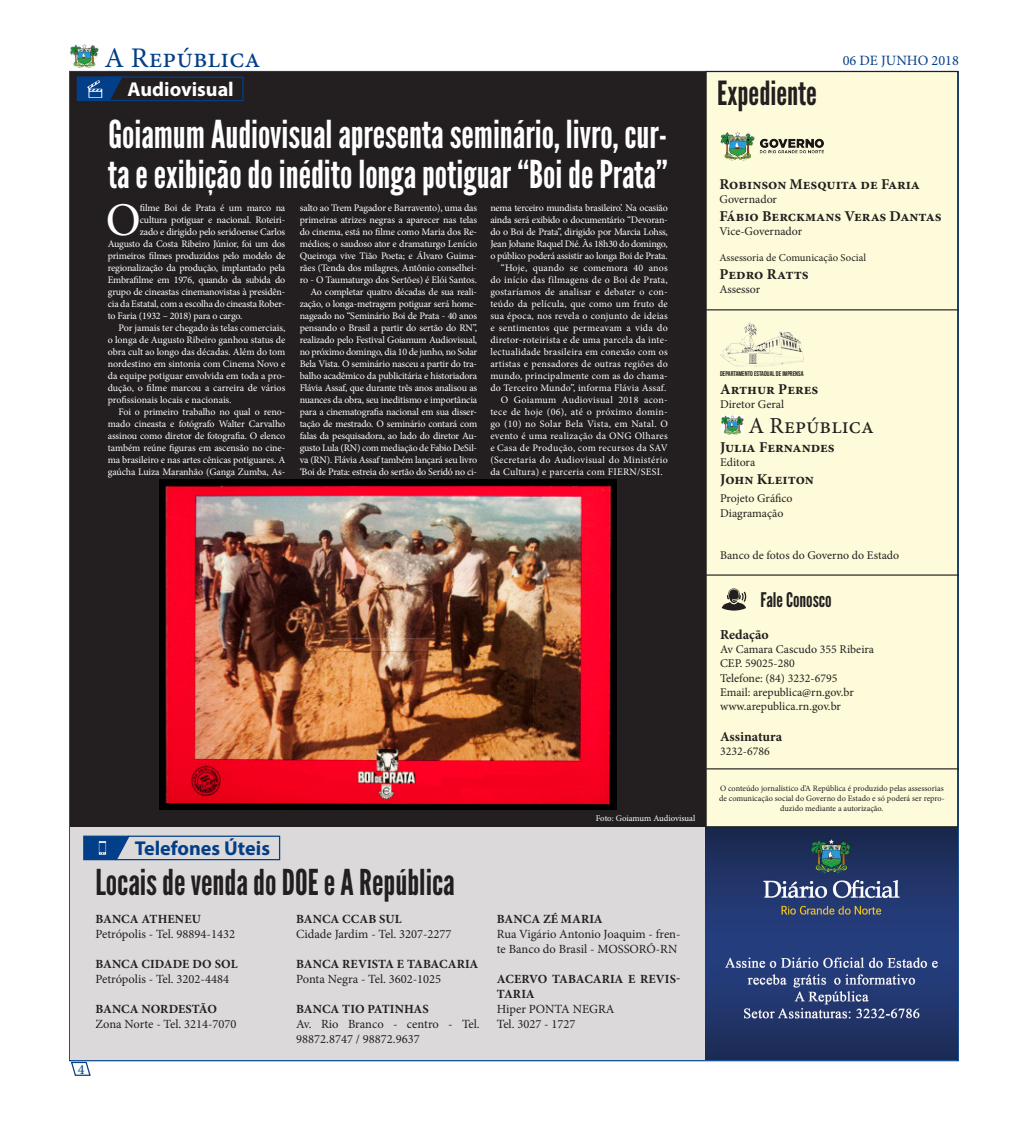
<style>
.page{position:relative;width:1028px;height:1134px;background:#fff}
.page>*{position:absolute;margin:0;border:0;box-sizing:border-box;transform-origin:0 0}
.Parágrafo_com_Capitu{font:46.88px "Minion Pro";color:#fff}
.Titulo{font:38.5px/39.8px "League Gothic";color:#fff}
.Titulo-2{font:35.62px "League Gothic";color:#231f20}
.t1{font:33.25px "League Gothic";color:#231f20}
.t2{font:28.5px "Minion Pro";color:#033f88}
.t3{font:22.88px "Minion Pro";color:#231f20}
.Chapéu{font:700 20.12px "Myriad Pro";color:#033f88}
.t4{font:700 20.12px "Myriad Pro";color:#fff}
.t5{font:20.12px "League Gothic";color:#231f20}
.t6{font:700 15px "Minion Pro";color:#231f20}
.t7{font:14.25px "Minion Pro";color:#033f88}
.t8{font:700 13.75px "Minion Pro";letter-spacing:-.005em;color:#231f20}
.Parágrafo_Básico_1{font:12.5px/15px "Minion Pro";color:#231f20}
.Intertítulos{font:700 12.5px/15px "Minion Pro";letter-spacing:.01em;color:#231f20}
.Parágrafo_Básico_1-2{font:700 12.5px "Minion Pro";letter-spacing:.01em;color:#231f20}
.t9{font:11.88px "Minion Pro";color:#231f20}
.t10{font:10.62px "Minion Pro";color:#231f20}
.Parágrafo_básico_2{font:10px/12px "Minion Pro";letter-spacing:-.01em;color:#fff;text-align:justify}
.Parágrafo_com_Capitu-2{font:10px "Minion Pro";letter-spacing:-.02em;color:#fff}
.Créditos{font:8.75px "Minion Pro";letter-spacing:-.005em;color:#fff}
.t11{font:8.25px/10px "Minion Pro";color:#231f20;text-align:center}
.t12{font:6.88px "Bebas Neue";color:#231f20}
</style>
<div class="page">
<svg style="left:70px;top:1061px;width:22px;height:15px"></svg>
<img style="left:71px;top:44px;width:27px;height:23px">
<div style="left:70px;top:72px;width:635px;height:755px;background:#231f20"></div>
<img style="left:159px;top:480px;width:457px;height:329px">
<div style="left:70px;top:827px;width:635px;height:233px;background:#dcd9da"></div>
<svg style="left:83px;top:835px;width:198px;height:26px"></svg>
<img style="left:705px;top:827px;width:252px;height:232px">
<div style="left:706px;top:72px;width:251px;height:755px;background:#fefbda"></div>
<div style="left:705px;top:71px;width:253px;height:756px;border:1px solid #231f20"></div>
<hr style="left:706px;top:309px;width:252px;height:1px;background:#231f20">
<hr style="left:706px;top:574px;width:252px;height:2px;background:#231f20">
<hr style="left:706px;top:768px;width:252px;height:1px;background:#231f20">
<svg style="left:721px;top:588px;width:25px;height:23px"></svg>
<img style="left:721px;top:416px;width:22px;height:18px">
<img style="left:720px;top:131px;width:104px;height:30px">
<img style="left:720px;top:323px;width:83px;height:44px">
<svg style="left:76px;top:76px;width:168px;height:26px"></svg>
<h3 class="t2" style="left:105px;top:39px;width:157px">A República</h3>
<p class="t4" style="left:128px;top:76px;width:108px">Audiovisual</p>
<p class="Titulo" style="left:108px;top:114px;width:561px">Goiamum Audiovisual apresenta seminário, livro, cur&shy;ta e exibição do inédito longa potiguar “Boi de Prata”</p>
<p class="Parágrafo_com_Capitu" style="left:106px;top:189px;width:37px">O</p>
<p class="Parágrafo_com_Capitu-2" style="left:140px;top:201px;width:147px">filme Boi de Prata é um marco na</p>
<p class="Parágrafo_com_Capitu-2" style="left:140px;top:213px;width:147px">cultura potiguar e nacional. Roteiri-</p>
<p class="Parágrafo_com_Capitu-2" style="left:140px;top:225px;width:147px">zado e dirigido pelo seridoense Carlos</p>
<p class="Parágrafo_com_Capitu-2" style="left:108px;top:237px;width:179px">Augusto da Costa Ribeiro Júnior, foi um dos</p>
<p class="Parágrafo_com_Capitu-2" style="left:108px;top:249px;width:179px">primeiros filmes produzidos pelo modelo de</p>
<p class="Parágrafo_com_Capitu-2" style="left:108px;top:261px;width:179px">regionalização da produção, implantado pela</p>
<p class="Parágrafo_com_Capitu-2" style="left:108px;top:273px;width:179px">Embrafilme em 1976, quando da subida do</p>
<p class="Parágrafo_com_Capitu-2" style="left:108px;top:285px;width:179px">grupo de cineastas cinemanovistas à presidên-</p>
<p class="Parágrafo_com_Capitu-2" style="left:108px;top:297px;width:179px">cia da Estatal, com a escolha do cineasta Rober-</p>
<p class="Parágrafo_com_Capitu-2" style="left:108px;top:309px;width:136px">to Faria (1932 – 2018) para o cargo.</p>
<p class="Parágrafo_básico_2" style="left:108px;top:322px;width:179px;text-indent:11px">Por jamais ter chegado às telas comerciais, o longa de Augusto Ribeiro ganhou status de obra cult ao longo das décadas. Além do tom nordestino em sintonia com Cinema Novo e da equipe potiguar envolvida em toda a pro&shy;dução, o filme marcou a carreira de vários profissionais locais e nacionais.</p>
<p class="Parágrafo_básico_2" style="left:108px;top:406px;width:179px;text-indent:11px">Foi o primeiro trabalho no qual o reno&shy;mado cineasta e fotógrafo Walter Carvalho assinou como diretor de fotografia. O elenco também reúne figuras em ascensão no cine&shy;ma brasileiro e nas artes cênicas potiguares. A gaúcha Luiza Maranhão (Ganga Zumba, As-</p>
<p class="Parágrafo_básico_2" style="left:300px;top:202px;width:179px">salto ao Trem Pagador e Barravento), uma das primeiras atrizes negras a aparecer nas telas do cinema, está no filme como Maria dos Re&shy;médios; o saudoso ator e dramaturgo Lenício Queiroga vive Tião Poeta; e Álvaro Guima&shy;rães (Tenda dos milagres, Antônio conselhei&shy;ro - O Taumaturgo dos Sertões) é Elói Santos.</p>
<p class="Parágrafo_básico_2" style="left:300px;top:286px;width:179px;text-indent:11px">Ao completar quatro décadas de sua reali&shy;zação, o longa-metragem potiguar será home&shy;nageado no “Seminário Boi de Prata - 40 anos pensando o Brasil a partir do sertão do RN”, realizado pelo Festival Goiamum Audiovisual, no próximo domingo, dia 10 de junho, no Solar Bela Vista. O seminário nasceu a partir do tra&shy;balho acadêmico da publicitária e historiadora Flávia Assaf, que durante três anos analisou as nuances da obra, seu ineditismo e importância para a cinematografia nacional em sua disser&shy;tação de mestrado. O seminário contará com falas da pesquisadora, ao lado do diretor Au&shy;gusto Lula (RN) com mediação de Fabio DeSil&shy;va (RN). Flávia Assaf também lançará seu livro ‘Boi de Prata: estreia do sertão do Seridó no ci-</p>
<p class="Parágrafo_básico_2" style="left:490px;top:202px;width:179px">nema terceiro mundista brasileiro’. Na ocasião ainda será exibido o documentário “Devoran&shy;do o Boi de Prata”, dirigido por Marcia Lohss, Jean Johane Raquel Dié. Às 18h30 do domingo, o público poderá assistir ao longa Boi de Prata.</p>
<p class="Parágrafo_básico_2" style="left:490px;top:262px;width:179px;text-indent:11px">“Hoje, quando se comemora 40 anos do início das filmagens de o Boi de Prata, gostaríamos de analisar e debater o con&shy;teúdo da película, que como um fruto de sua época, nos revela o conjunto de ideias e sentimentos que permeavam a vida do diretor-roteirista e de uma parcela da inte&shy;lectualidade brasileira em conexão com os artistas e pensadores de outras regiões do mundo, principalmente com as do chama&shy;do Terceiro Mundo”, informa Flávia Assaf.</p>
<p class="Parágrafo_básico_2" style="left:490px;top:394px;width:179px;text-indent:11px">O Goiamum Audiovisual 2018 acon&shy;tece de hoje (06), até o próximo domin&shy;go (10) no Solar Bela Vista, em Natal. O evento é uma realização da ONG Olhares e Casa de Produção, com recursos da SAV (Secretaria do Audiovisual do Ministério da Cultura) e parceria com FIERN/SESI.</p>
<h3 class="t7" style="left:78px;top:1059px;width:8px">4</h3>
<p class="Chapéu" style="left:135px;top:835px;width:137px">Telefones Úteis</p>
<p class="Titulo-2" style="left:95px;top:861px;width:361px">Locais de venda do DOE e A República</p>
<p class="Intertítulos" style="left:95px;top:911px;width:107px">BANCA ATHENEU</p>
<p class="Parágrafo_Básico_1" style="left:95px;top:926px;width:141px">Petrópolis - Tel. 98894-1432</p>
<p class="Intertítulos" style="left:95px;top:956px;width:144px">BANCA CIDADE DO SOL</p>
<p class="Parágrafo_Básico_1" style="left:95px;top:971px;width:135px">Petrópolis - Tel. 3202-4484</p>
<p class="Intertítulos" style="left:95px;top:1001px;width:123px">BANCA NORDESTÃO</p>
<p class="Parágrafo_Básico_1" style="left:95px;top:1016px;width:143px">Zona Norte - Tel. 3214-7070</p>
<p class="Parágrafo_Básico_1-2" style="left:296px;top:910px;width:107px">BANCA CCAB SUL</p>
<p class="Parágrafo_Básico_1" style="left:296px;top:926px;width:157px">Cidade Jardim - Tel. 3207-2277</p>
<p class="Intertítulos" style="left:296px;top:956px;width:184px">BANCA REVISTA E TABACARIA</p>
<p class="Parágrafo_Básico_1" style="left:296px;top:971px;width:147px">Ponta Negra - Tel. 3602-1025</p>
<p class="Intertítulos" style="left:296px;top:1001px;width:134px">BANCA TIO PATINHAS</p>
<p class="Parágrafo_Básico_1" style="left:296px;top:1016px;width:185px">Av. Rio Branco - centro - Tel.<br>98872.8747 / 98872.9637</p>
<p class="Créditos" style="left:596px;top:812px;width:101px">Foto: Goiamum Audiovisual</p>
<p class="Intertítulos" style="left:497px;top:911px;width:107px">BANCA ZÉ MARIA</p>
<p class="Parágrafo_Básico_1" style="left:497px;top:926px;width:185px">Rua Vigário Antonio Joaquim - fren&shy;te Banco do Brasil - MOSSORÓ-RN</p>
<p class="Intertítulos" style="left:497px;top:971px;width:185px">ACERVO TABACARIA E REVIS-<br>TARIA</p>
<p class="Parágrafo_Básico_1" style="left:497px;top:1001px;width:119px">Hiper PONTA NEGRA</p>
<p class="Parágrafo_Básico_1" style="left:497px;top:1016px;width:80px">Tel. 3027 - 1727</p>
<p class="t1" style="left:717px;top:74px;width:101px">Expediente</p>
<h3 class="t7" style="left:842px;top:50px;width:118px">06 DE JUNHO 2018</h3>
<p class="t6" style="left:719px;top:173px;width:202px">Robinson Mesquita de Faria</p>
<p class="t9" style="left:719px;top:191px;width:59px">Governador</p>
<p class="t6" style="left:719px;top:206px;width:223px">Fábio Berckmans Veras Dantas</p>
<p class="t9" style="left:719px;top:223px;width:84px">Vice-Governador</p>
<p class="t10" style="left:719px;top:250px;width:148px">Assessoria de Comunicação Social</p>
<p class="t6" style="left:719px;top:263px;width:91px">Pedro Ratts</p>
<p class="t9" style="left:719px;top:281px;width:42px">Assessor</p>
<p class="t12" style="left:720px;top:370px;width:85px">DEPARTAMENTO ESTADUAL DE IMPRENSA</p>
<p class="t6" style="left:720px;top:379px;width:100px">Arthur Peres</p>
<p class="t9" style="left:720px;top:397px;width:65px">Diretor Geral</p>
<p class="t6" style="left:720px;top:437px;width:116px">Julia Fernandes</p>
<p class="t9" style="left:720px;top:455px;width:37px">Editora</p>
<p class="t6" style="left:720px;top:469px;width:95px">John Kleiton</p>
<p class="t9" style="left:720px;top:491px;width:74px">Projeto Gráfico</p>
<p class="t9" style="left:720px;top:505px;width:65px">Diagramação</p>
<p class="t9" style="left:720px;top:547px;width:181px">Banco de fotos do Governo do Estado</p>
<p class="t3" style="left:748px;top:410px;width:127px">A República</p>
<p class="t5" style="left:760px;top:588px;width:73px">Fale Conosco</p>
<p class="t8" style="left:720px;top:625px;width:50px">Redação</p>
<p class="t9" style="left:720px;top:641px;width:155px">Av Camara Cascudo 355 Ribeira</p>
<p class="t9" style="left:720px;top:655px;width:76px">CEP. 59025-280</p>
<p class="t9" style="left:720px;top:670px;width:119px">Telefone: (84) 3232-6795</p>
<p class="t9" style="left:720px;top:684px;width:135px">Email: arepublica@rn.gov.br</p>
<p class="t9" style="left:720px;top:698px;width:122px">www.arepublica.rn.gov.br</p>
<p class="t8" style="left:720px;top:727px;width:64px">Assinatura</p>
<p class="t9" style="left:720px;top:743px;width:51px">3232-6786</p>
<p class="t11" style="left:719px;top:783px;width:227px">O conteúdo jornalístico d’A República é produzido pelas assessorias de comunicação social do Governo do Estado e só poderá ser repro&shy;duzido mediante a autorização.</p>
</div>
